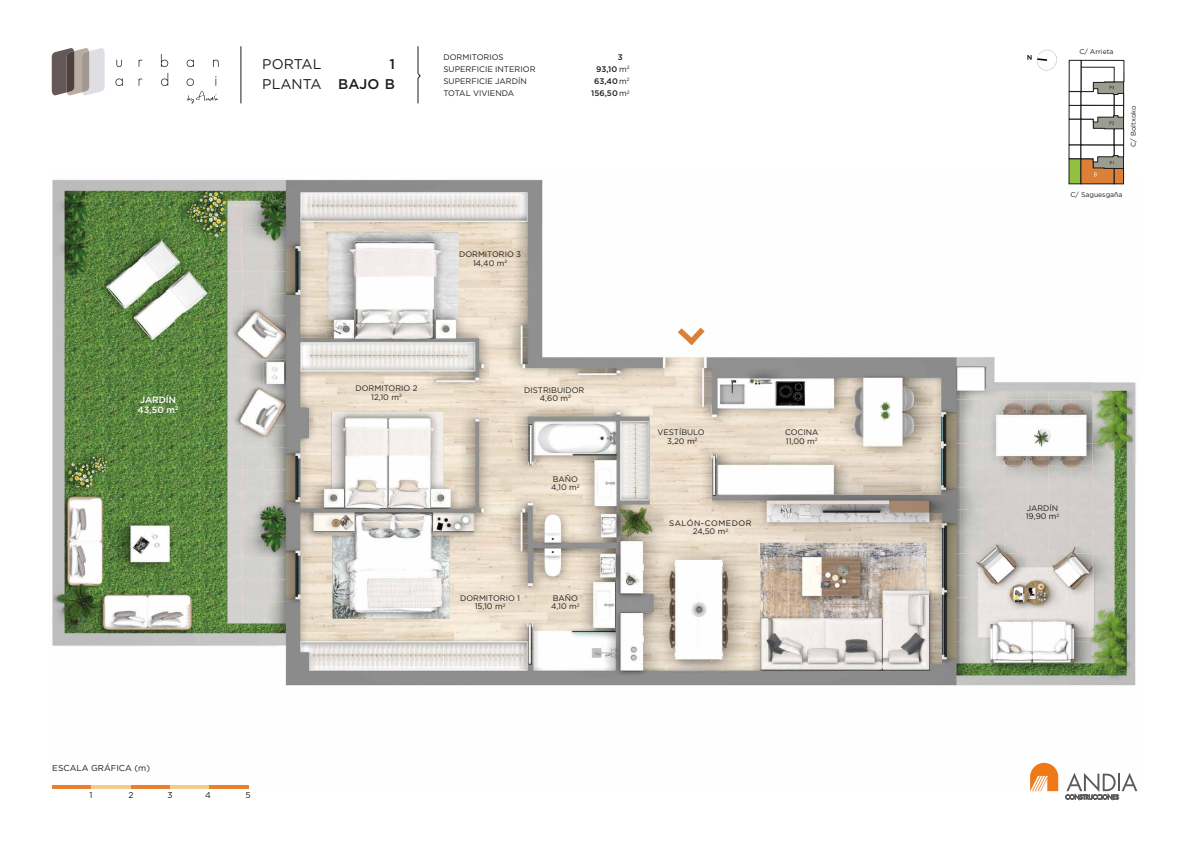
<style>
.page{position:relative;width:1191px;height:842px;background:#fff}
.page>*{position:absolute;margin:0;border:0;box-sizing:border-box;transform-origin:0 0}
.t1{font:500 14.1px/20px "Gotham";color:#1d1d1b;text-align:right}
.t2{font:14.1px "Gotham";color:#1d1d1b}
.t3{font:500 9.1px/9.7px "Gotham";color:#fff}
.t4{font:8.6px "Gotham";color:#1d1d1b}
.t5{font:8.1px "Gotham";color:#1d1d1b}
.t6{font:500 8.1px "Gotham";color:#1d1d1b}
.t7{font:8px/8.6px "Gotham";color:#1d1d1b;text-align:center}
.t8{font:8px/8.6px "Gotham";letter-spacing:.065em;color:#1d1d1b;text-align:center}
.t9{font:6.9px "Gotham";color:#1d1d1b}
.s1{font-weight:400}
</style>
<div class="page">
<img style="left:52px;top:174px;width:1084px;height:615px">
<svg style="left:678px;top:328px;width:26px;height:17px"></svg>
<svg style="left:1030px;top:763px;width:28px;height:28px"></svg>
<svg style="left:1065px;top:773px;width:72px;height:27px"></svg>
<hr style="left:52px;top:785px;width:40px;height:4px;background:#e8812f">
<hr style="left:92px;top:785px;width:39px;height:4px;background:#f5ca8c">
<hr style="left:131px;top:785px;width:39px;height:4px;background:#e8812f">
<hr style="left:170px;top:785px;width:39px;height:4px;background:#f5ca8c">
<hr style="left:209px;top:785px;width:39px;height:4px;background:#e8812f">
<hr style="left:241px;top:46px;width:1px;height:57px;background:#1d1d1b">
<svg style="left:417px;top:46px;width:3px;height:57px"></svg>
<svg style="left:115px;top:79px;width:8px;height:7px"></svg>
<svg style="left:161px;top:73px;width:7px;height:13px"></svg>
<svg style="left:187px;top:76px;width:31px;height:28px"></svg>
<svg style="left:116px;top:60px;width:6px;height:7px"></svg>
<svg style="left:161px;top:54px;width:7px;height:13px"></svg>
<svg style="left:187px;top:60px;width:7px;height:7px"></svg>
<svg style="left:213px;top:60px;width:6px;height:7px"></svg>
<svg style="left:52px;top:48px;width:53px;height:47px;background:#a49c9b"></svg>
<svg style="left:1082px;top:66px;width:33px;height:1px"></svg>
<div style="left:1080px;top:60px;width:44px;height:22px;border:1px solid #1d1d1b"></div>
<div style="left:1069px;top:159px;width:11px;height:25px;background:#92c140"></div>
<div style="left:1068px;top:119px;width:13px;height:26px;border:1px solid #1d1d1b"></div>
<div style="left:1068px;top:145px;width:13px;height:14px;border:1px solid #1d1d1b"></div>
<div style="left:1069px;top:91px;width:12px;height:15px;border:1px solid #1d1d1b"></div>
<div style="left:1069px;top:60px;width:12px;height:32px;border:1px solid #1d1d1b"></div>
<svg style="left:1080px;top:67px;width:44px;height:117px"></svg>
<svg style="left:1037px;top:50px;width:20px;height:21px"></svg>
<svg style="left:1027px;top:55px;width:4px;height:5px"></svg>
<h1 class="t2" style="left:262px;top:55px;width:61px">PORTAL</h1>
<h1 class="t1" style="left:262px;top:54px;width:134px">1<br><span class="s1">PLANTA</span> BAJO B</h1>
<p class="t5" style="left:443px;top:52px;width:62px">DORMITORIOS</p>
<p class="t6" style="left:617px;top:52px;width:6px">3</p>
<p class="t5" style="left:443px;top:64px;width:94px">SUPERFICIE INTERIOR</p>
<p class="t6" style="left:596px;top:64px;width:35px">93,10 <span class="s1">m</span><sup>2</sup></p>
<p class="t5" style="left:443px;top:76px;width:85px">SUPERFICIE JARDÍN</p>
<p class="t6" style="left:594px;top:76px;width:37px">63,40 <span class="s1">m</span><sup>2</sup></p>
<p class="t5" style="left:443px;top:88px;width:72px">TOTAL VIVIENDA</p>
<p class="t6" style="left:591px;top:88px;width:40px">156,50 <span class="s1">m</span><sup>2</sup></p>
<p class="t3" style="left:137px;top:395px;width:43px">JARDÍN<br>43,50 m<sup>2</sup></p>
<p class="t4" style="left:52px;top:762px;width:99px">ESCALA GRÁFICA (m)</p>
<p class="t4" style="left:90px;top:790px;width:5px">1</p>
<p class="t4" style="left:129px;top:790px;width:7px">2</p>
<p class="t4" style="left:167px;top:790px;width:7px">3</p>
<p class="t4" style="left:205px;top:790px;width:7px">4</p>
<p class="t4" style="left:245px;top:790px;width:7px">5</p>
<p class="t7" style="left:459px;top:250px;width:64px">DORMITORIO 3<br>14,40 m<sup>2</sup></p>
<p class="t7" style="left:355px;top:384px;width:63px">DORMITORIO 2<br>12,10 m<sup>2</sup></p>
<p class="t7" style="left:524px;top:385px;width:62px">DISTRIBUIDOR<br>4,60 m<sup>2</sup></p>
<p class="t7" style="left:551px;top:475px;width:30px;text-align:left">BAÑO<br>4,10 m<sup>2</sup></p>
<p class="t7" style="left:460px;top:593px;width:62px">DORMITORIO 1<br>15,10 m<sup>2</sup></p>
<p class="t7" style="left:551px;top:593px;width:30px;text-align:left">BAÑO<br>4,10 m<sup>2</sup></p>
<p class="t7" style="left:657px;top:428px;width:49px">VESTÍBULO<br>3,20 m<sup>2</sup></p>
<p class="t8" style="left:669px;top:518px;width:84px">SALÓN-COMEDOR<br>24,50 m<sup>2</sup></p>
<p class="t7" style="left:785px;top:428px;width:35px;text-align:left">COCINA<br>11,00 m<sup>2</sup></p>
<p class="t9" style="left:1079px;top:47px;width:36px">C/ Arrieta</p>
<p class="t9" style="left:1129px;top:147px;width:42px;rotate:-90deg">C/ Boltxoko</p>
<p class="t9" style="left:1070px;top:190px;width:53px">C/ Saguesgaña</p>
<p class="t7" style="left:1025px;top:503px;width:35px;text-align:left">JARDÍN<br>19,90 m<sup>2</sup></p>
</div>
